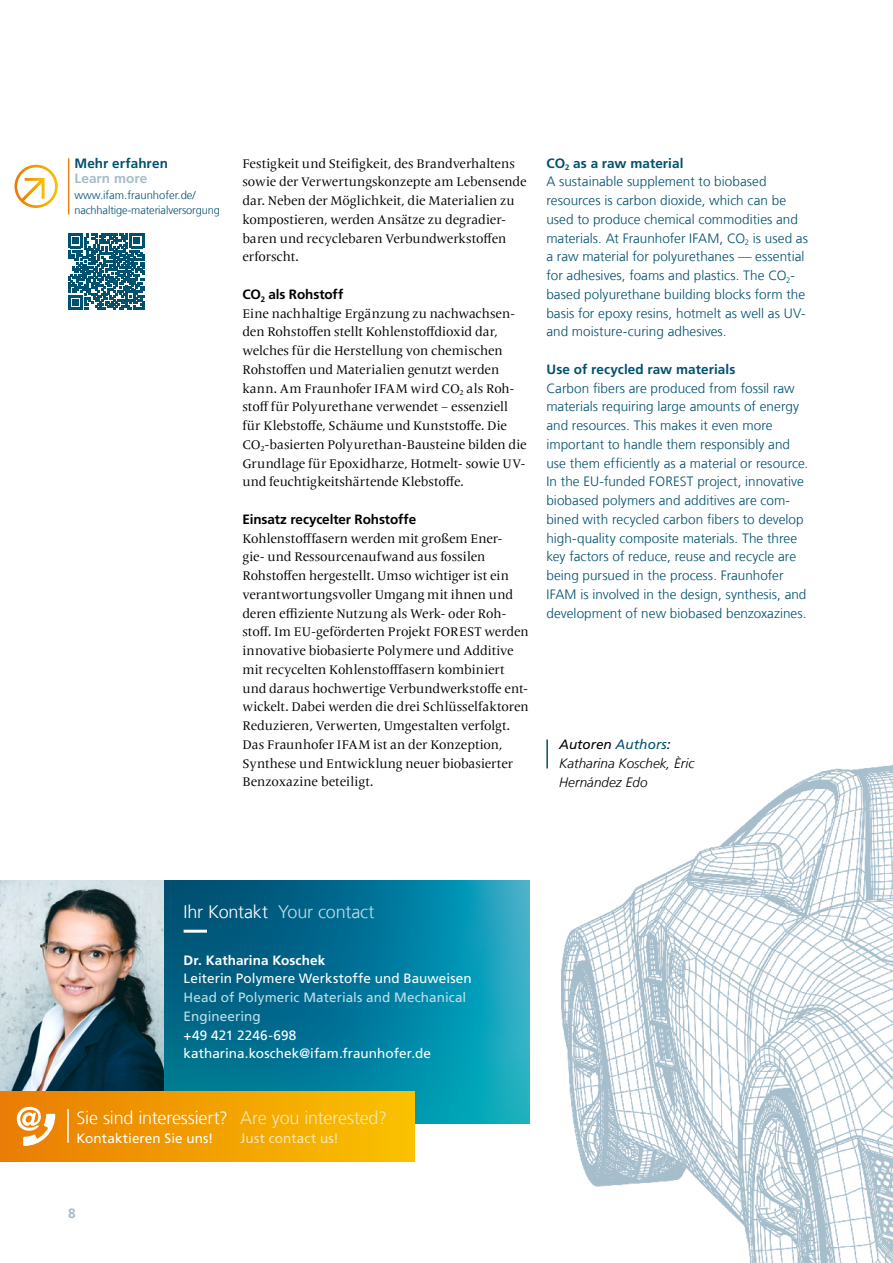
<style>
.page{position:relative;width:893px;height:1263px;background:#fff}
.page>*{position:absolute;margin:0;border:0;box-sizing:border-box;transform-origin:0 0}
.t1{font:300 18px "Frutiger LT Com";letter-spacing:-.015em;color:#fff}
.t2{font:300 18px "Frutiger LT Com";letter-spacing:-.01em;color:#bedfe9}
.t3{font:300 13.5px/18.8px "Frutiger LT Com";letter-spacing:.005em;color:#00506f}
.t4{font:13.5px/18.8px "Frutiger LT Com";letter-spacing:.005em;color:#fff}
.t5{font:13.5px/18.8px "Frutiger LT Com";letter-spacing:.005em;color:#bedfe9}
.t6{font:italic 300 13.5px/18.8px "Frutiger LT Com";color:#000}
.t7{font:700 13.5px "Frutiger LT Com";letter-spacing:-.005em;color:#000}
.t8{font:700 13.5px "Frutiger LT Com";letter-spacing:.01em;color:#00506f}
.t9{font:700 13.5px "Frutiger LT Com";letter-spacing:.005em;color:#fff}
.t10{font:700 13.5px "Frutiger LT Com";letter-spacing:.01em;color:#a5bccb}
.t11{font:13.05px/18.8px "Frutiger Serif LT Pro";letter-spacing:-.005em;color:#000}
.t12{font:300 11.25px/15.6px "Frutiger LT Com";letter-spacing:-.01em;color:#00506f}
.s1{font-weight:700}
.s2{font-weight:400}
.s3{font-weight:400;color:#00506f}
.s4{color:#fff}
</style>
<div class="page">
<img style="left:529px;top:765px;width:364px;height:498px">
<svg style="left:164px;top:880px;width:365px;height:244px;background:#057d9c"></svg>
<img style="left:0;top:880px;width:164px;height:211px">
<svg style="left:184px;top:930px;width:288px;height:3px"></svg>
<div style="left:0;top:1091px;width:414px;height:70px;background:linear-gradient(to right,#e97d03,#fac200)"></div>
<hr style="left:67px;top:1109px;width:2px;height:34px;background:#fff">
<svg style="left:17px;top:1107px;width:38px;height:39px"></svg>
<hr style="left:546px;top:739px;width:2px;height:29px;background:#00506f">
<svg style="left:16px;top:166px;width:40px;height:41px"></svg>
<svg style="left:21px;top:178px;width:24px;height:24px"></svg>
<div style="left:15px;top:165px;width:43px;height:43px;border:3px solid #fff;border-radius:50%"></div>
<svg style="left:69px;top:234px;width:75px;height:75px"></svg>
<p class="t8" style="left:74px;top:155px;width:95px">Mehr erfahren</p>
<p class="t10" style="left:74px;top:170px;width:74px">Learn more</p>
<p class="t12" style="left:74px;top:187px;width:147px">www.ifam.fraunhofer.de/ nachhaltige-materialversorgung</p>
<p class="t11" style="left:242px;top:154px;width:286px">Festigkeit und Steifigkeit, des Brandverhaltens sowie der Verwertungskonzepte am Lebensende dar. Neben der Möglichkeit, die Materialien zu kompostieren, werden Ansätze zu degradier&shy;baren und recyclebaren Verbundwerkstoffen erforscht.</p>
<p class="t7" style="left:242px;top:286px;width:102px">CO<sub>2</sub> als Rohstoff</p>
<p class="t11" style="left:242px;top:304px;width:286px">Eine nachhaltige Ergänzung zu nachwachsen&shy;den Rohstoffen stellt Kohlenstoffdioxid dar, welches für die Herstellung von chemischen Rohstoffen und Materialien genutzt werden kann. Am Fraunhofer IFAM wird CO<sub>2</sub> als Roh&shy;stoff für Polyurethane verwendet – essenziell für Klebstoffe, Schäume und Kunststoffe. Die CO<sub>2</sub>-basierten Polyurethan-Bausteine bilden die Grundlage für Epoxidharze, Hotmelt- sowie UV&shy;und feuchtigkeitshärtende Klebstoffe.</p>
<p class="t7" style="left:242px;top:511px;width:175px">Einsatz recycelter Rohstoffe</p>
<p class="t11" style="left:242px;top:529px;width:288px">Kohlenstofffasern werden mit großem Ener-<br>gie- und Ressourcenaufwand aus fossilen Rohstoffen hergestellt. Umso wichtiger ist ein verantwortungsvoller Umgang mit ihnen und deren effiziente Nutzung als Werk- oder Roh&shy;stoff. Im EU-geförderten Projekt FOREST werden innovative biobasierte Polymere und Additive mit recycelten Kohlenstofffasern kombiniert und daraus hochwertige Verbundwerkstoffe ent&shy;wickelt. Dabei werden die drei Schlüsselfaktoren Reduzieren, Verwerten, Umgestalten verfolgt.<br>Das Fraunhofer IFAM ist an der Konzeption, Synthese und Entwicklung neuer biobasierter Benzoxazine beteiligt.</p>
<p class="t3" style="left:546px;top:153px;width:263px"><span class="s1">CO</span><sub>2</sub> <span class="s1">as a raw material<br></span>A sustainable supplement to biobased resources is carbon dioxide, which can be used to produce chemical commodities and materials. At Fraunhofer IFAM, CO<sub>2</sub> is used as a raw material for polyurethanes — essential for adhesives, foams and plastics. The CO<sub>2</sub>- based polyurethane building blocks form the basis for epoxy resins, hotmelt as well as UV&shy;and moisture-curing adhesives.</p>
<p class="t8" style="left:546px;top:361px;width:190px">Use of recycled raw materials</p>
<p class="t3" style="left:546px;top:378px;width:263px">Carbon fibers are produced from fossil raw materials requiring large amounts of energy and resources. This makes it even more important to handle them responsibly and use them efficiently as a material or resource.<br>In the EU-funded FOREST project, innovative biobased polymers and additives are com&shy;bined with recycled carbon fibers to develop high-quality composite materials. The three key factors of reduce, reuse and recycle are being pursued in the process. Fraunhofer IFAM is involved in the design, synthesis, and development of new biobased benzoxazines.</p>
<p class="t6" style="left:559px;top:735px;width:137px"><span class="s2">Autoren</span> <span class="s3">Authors</span><span class="s2">:<br></span>Katharina Koschek, Èric<br>Hernández Edo</p>
<h1 class="t2" style="left:184px;top:900px;width:192px"><span class="s4">Ihr Kontakt</span> Your contact</h1>
<p class="t9" style="left:184px;top:951px;width:143px">Dr. Katharina Koschek</p>
<p class="t4" style="left:184px;top:969px;width:290px">Leiterin Polymere Werkstoffe und Bauweisen</p>
<p class="t5" style="left:184px;top:988px;width:284px">Head of Polymeric Materials and Mechanical<br>Engineering</p>
<p class="t4" style="left:184px;top:1025px;width:249px">+49 421 2246-698 katharina.koschek@ifam.fraunhofer.de</p>
<h1 class="t1" style="left:77px;top:1107px;width:153px">Sie sind interessiert?</h1>
<p class="t4" style="left:77px;top:1128px;width:138px">Kontaktieren Sie uns!</p>
<h1 class="t1" style="left:240px;top:1107px;width:148px">Are you interested?</h1>
<p class="t4" style="left:240px;top:1128px;width:100px">Just contact us!</p>
<p class="t10" style="left:68px;top:1205px;width:9px">8</p>
</div>
